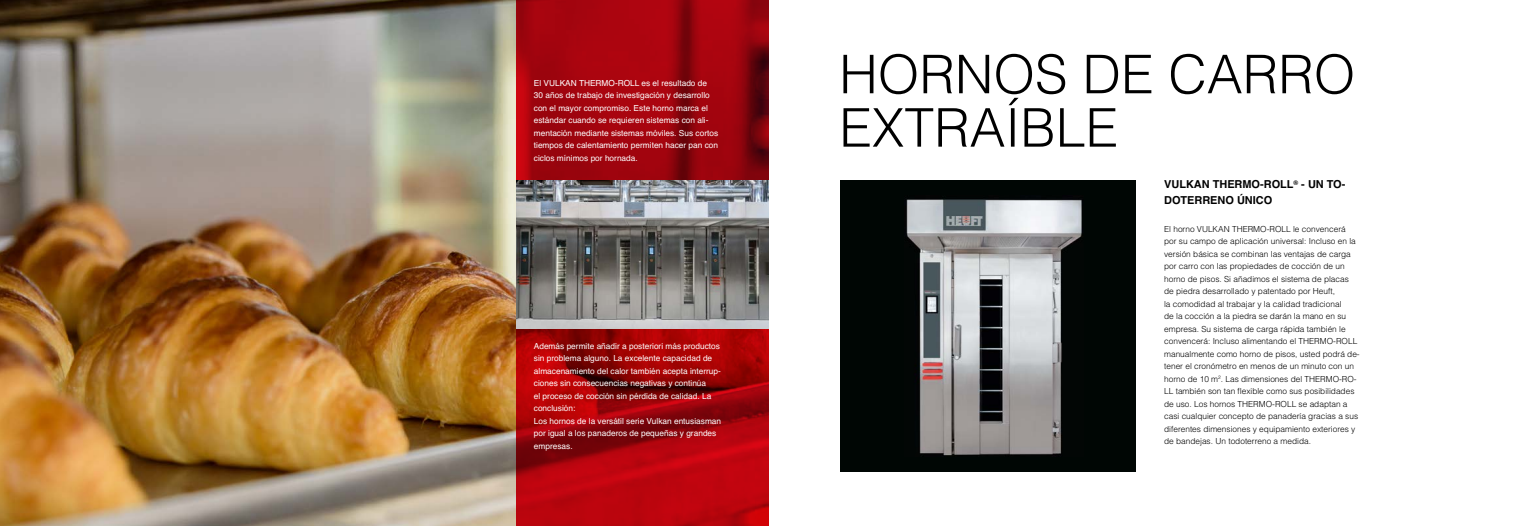
<style>
.page{position:relative;width:1538px;height:526px;background:#fff}
.page>*{position:absolute;margin:0;border:0;box-sizing:border-box;transform-origin:0 0}
.Headline_schwarz_ES{font:300 53.38px "Helvetica";color:#000}
.Subline_schwarz_ES{font:700 10.94px/15.8px "Helvetica";color:#000}
.Fliestext_schwarz_ES{font:300 8.31px/12.5px "Helvetica";color:#000}
.Fliestext_Weiss_ES{font:8.31px/12.5px "Helvetica";color:#fff}
.t1{font:italic 700 8.31px/12.5px "Helvetica";letter-spacing:.005em;color:#fff}
</style>
<div class="page">
<div style="left:840px;top:180px;width:296px;height:291px;background:#000604"></div>
<img style="left:906px;top:199px;width:176px;height:257px">
<img style="left:0;top:0;width:516px;height:526px">
<svg style="left:516px;top:0;width:253px;height:526px;background:#a3040c"></svg>
<img style="left:516px;top:181px;width:253px;height:147px">
<p class="t1" style="left:534px;top:77px;width:186px">Im VULKAN THERMO-RO L steckt das Know&shy;how von 30 Jahren engagierter Forschungs&shy;und Entwicklungsarbeit. Er setzt die Maßstäbe, wen Systeme mit ollender Beschicku g gefragt sind. Sein kurzen Aufheizzeiten<br>er öglichen das Backen Schuss auf Schuss.</p>
<p class="Fliestext_Weiss_ES" style="left:534px;top:77px;width:186px">El VULKAN THERMO-ROLL es el resultado de 30 años de trabajo de investigación y desarrollo con el mayor compromiso. Este horno marca el estándar cuando se requieren sistemas con ali&shy;mentación mediante sistemas móviles. Sus cortos tiempos de calentamiento permiten hacer pan con ciclos mínimos por hornada.</p>
<p class="Fliestext_Weiss_ES" style="left:534px;top:340px;width:189px">Además permite añadir a posteriori más productos sin problema alguno. La excelente capacidad de almacenamiento del calor también acepta interrup&shy;ciones sin consecuencias negativas y continúa<br>el proceso de cocción sin pérdida de calidad. La conclusión:<br>Los hornos de la versátil serie Vulkan entusiasman por igual a los panaderos de pequeñas y grandes empresas.</p>
<p class="t1" style="left:534px;top:350px;width:182px">Auch das Nachschieben von Backwaren funktioniert problemlos. Die ausgezeichnete Wärmespeicherkapazität nimmt auch Unterbrechungen gutmütig hin und setzt den</p>
<p class="t1" style="left:534px;top:413px;width:160px">Fazit:<br>Die Öfen der vielseitigen VULKAN Serie</p>
<p class="Headline_schwarz_ES" style="left:839px;top:29px;width:518px">HORNOS DE CARRO</p>
<p class="Headline_schwarz_ES" style="left:839px;top:82px;width:280px">EXTRAÍBLE</p>
<p class="Subline_schwarz_ES" style="left:1164px;top:177px;width:183px">VULKAN THERMO-ROLL<sup>®</sup> - UN TO-<br>DOTERRENO ÚNICO</p>
<p class="Fliestext_schwarz_ES" style="left:1164px;top:222px;width:197px">El horno VULKAN THERMO-ROLL le convencerá por su campo de aplicación universal: Incluso en la versión básica se combinan las ventajas de carga por carro con las propiedades de cocción de un horno de pisos. Si añadimos el sistema de placas de piedra desarrollado y patentado por Heuft,<br>la comodidad al trabajar y la calidad tradicional<br>de la cocción a la piedra se darán la mano en su empresa. Su sistema de carga rápida también le convencerá: Incluso alimentando el THERMO-ROLL manualmente como horno de pisos, usted podrá de&shy;tener el cronómetro en menos de un minuto con un horno de 10 m<sup>2</sup>. Las dimensiones del THERMO-RO-LL también son tan flexible como sus posibilidades de uso. Los hornos THERMO-ROLL se adaptan a casi cualquier concepto de panadería gracias a sus diferentes dimensiones y equipamiento exteriores y de bandejas. Un todoterreno a medida.</p>
</div>
